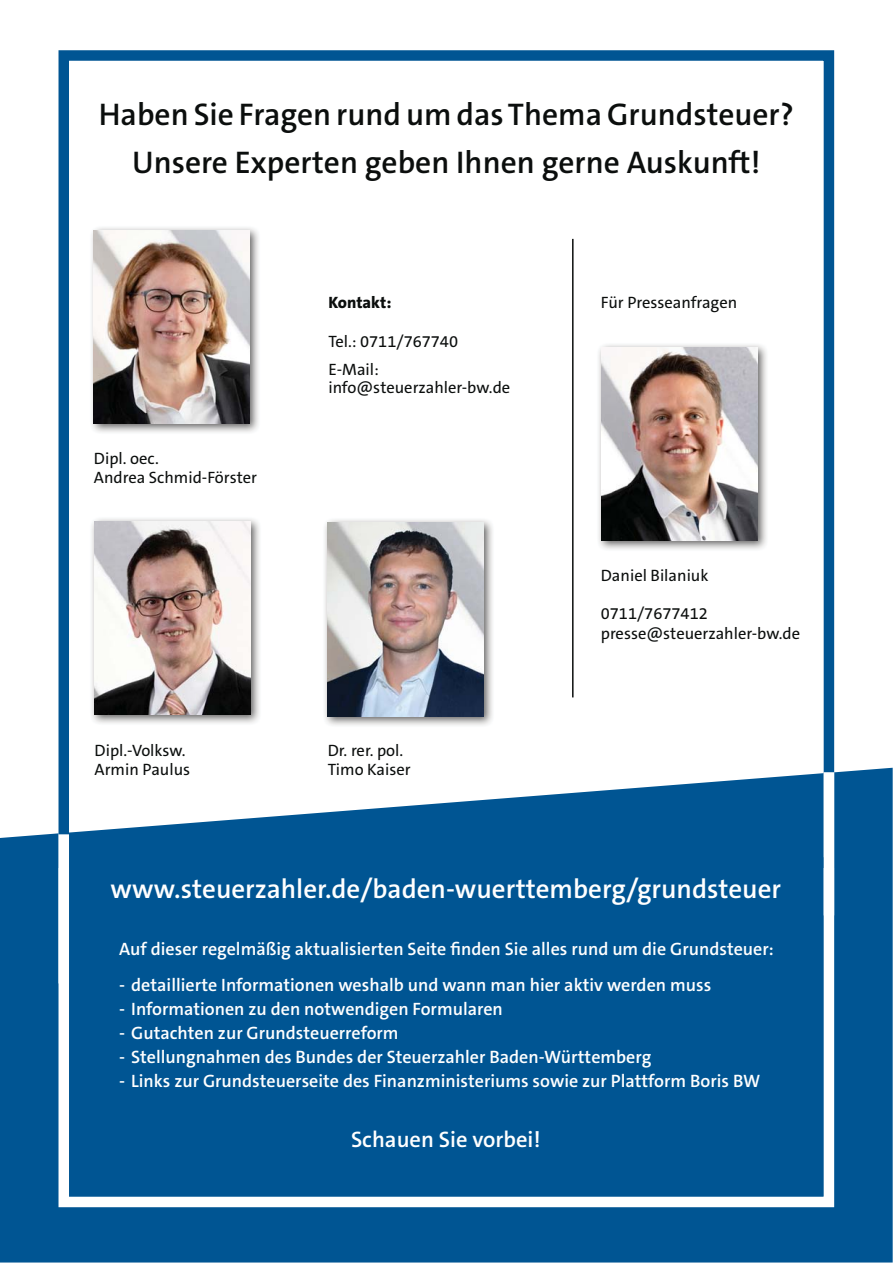
<style>
.page{position:relative;width:893px;height:1263px;background:#fff}
.page>*{position:absolute;margin:0;border:0;box-sizing:border-box;transform-origin:0 0}
.t1{font:600 31.5px/48px "The Sans C5";color:#0b0e0d;text-align:center}
.t2{font:600 27px "The Sans C5";color:#fff}
.t3{font:600 22.5px "The Sans C5";color:#fff}
.t4{font:600 18px "The Sans C5";color:#fff}
.t5{font:16.5px/19.5px "The Sans C5";color:#0b0e0d}
.t6{font:800 16.5px "The Sans C5";color:#0b0e0d}
</style>
<div class="page">
<svg style="left:0;top:768px;width:893px;height:495px;fill:#005593"></svg>
<div style="left:59px;top:50px;width:775px;height:818px;border:10px solid #005593"></div>
<div style="left:824px;top:772px;width:10px;height:143px;background:#fff"></div>
<div style="left:59px;top:834px;width:10px;height:149px;background:#fff"></div>
<img style="left:91px;top:227px;width:168px;height:206px">
<img style="left:94px;top:230px;width:156px;height:194px">
<img style="left:91px;top:518px;width:169px;height:206px">
<img style="left:95px;top:522px;width:155px;height:193px">
<img style="left:598px;top:344px;width:169px;height:206px">
<img style="left:601px;top:347px;width:156px;height:194px">
<img style="left:324px;top:519px;width:169px;height:207px">
<img style="left:328px;top:523px;width:155px;height:193px">
<hr style="left:572px;top:239px;width:1px;height:458px;background:#0b0e0d">
<h1 class="t1" style="left:99px;top:93px;width:697px">Haben Sie Fragen rund um das Thema Grundsteuer?<br>Unsere Experten geben Ihnen gerne Auskunft!</h1>
<p class="t5" style="left:94px;top:449px;width:165px">Dipl. oec.<br>Andrea Schmid-Förster</p>
<p class="t6" style="left:328px;top:295px;width:65px">Kontakt:</p>
<p class="t5" style="left:328px;top:328px;width:131px;line-height:28.5px">Tel.: 0711/767740<br>E-Mail:</p>
<p class="t5" style="left:328px;top:379px;width:183px">info@steuerzahler-bw.de</p>
<p class="t5" style="left:95px;top:742px;width:97px">Dipl.-Volksw.<br>Armin Paulus</p>
<p class="t5" style="left:328px;top:742px;width:85px">Dr. rer. pol.<br>Timo Kaiser</p>
<p class="t5" style="left:601px;top:294px;width:138px">Für Presseanfragen</p>
<p class="t5" style="left:601px;top:566px;width:109px">Daniel Bilaniuk</p>
<p class="t5" style="left:601px;top:605px;width:201px">0711/7677412 presse@steuerzahler-bw.de</p>
<h2 class="t2" style="left:111px;top:878px;width:672px">www.steuerzahler.de/baden-wuerttemberg/grundsteuer</h2>
<p class="t4" style="left:119px;top:942px;width:656px">Auf dieser regelmäßig aktualisierten Seite finden Sie alles rund um die Grundsteuer:</p>
<p class="t4" style="left:119px;top:978px;width:594px">- detaillierte Informationen weshalb und wann man hier aktiv werden muss</p>
<p class="t4" style="left:119px;top:1002px;width:385px">- Informationen zu den notwendigen Formularen</p>
<p class="t4" style="left:119px;top:1026px;width:281px">- Gutachten zur Grundsteuerreform</p>
<p class="t4" style="left:119px;top:1050px;width:534px">- Stellungnahmen des Bundes der Steuerzahler Baden-Württemberg</p>
<p class="t4" style="left:119px;top:1074px;width:643px">- Links zur Grundsteuerseite des Finanzministeriums sowie zur Plattform Boris BW</p>
<p class="t3" style="left:351px;top:1130px;width:191px">Schauen Sie vorbei!</p>
</div>
